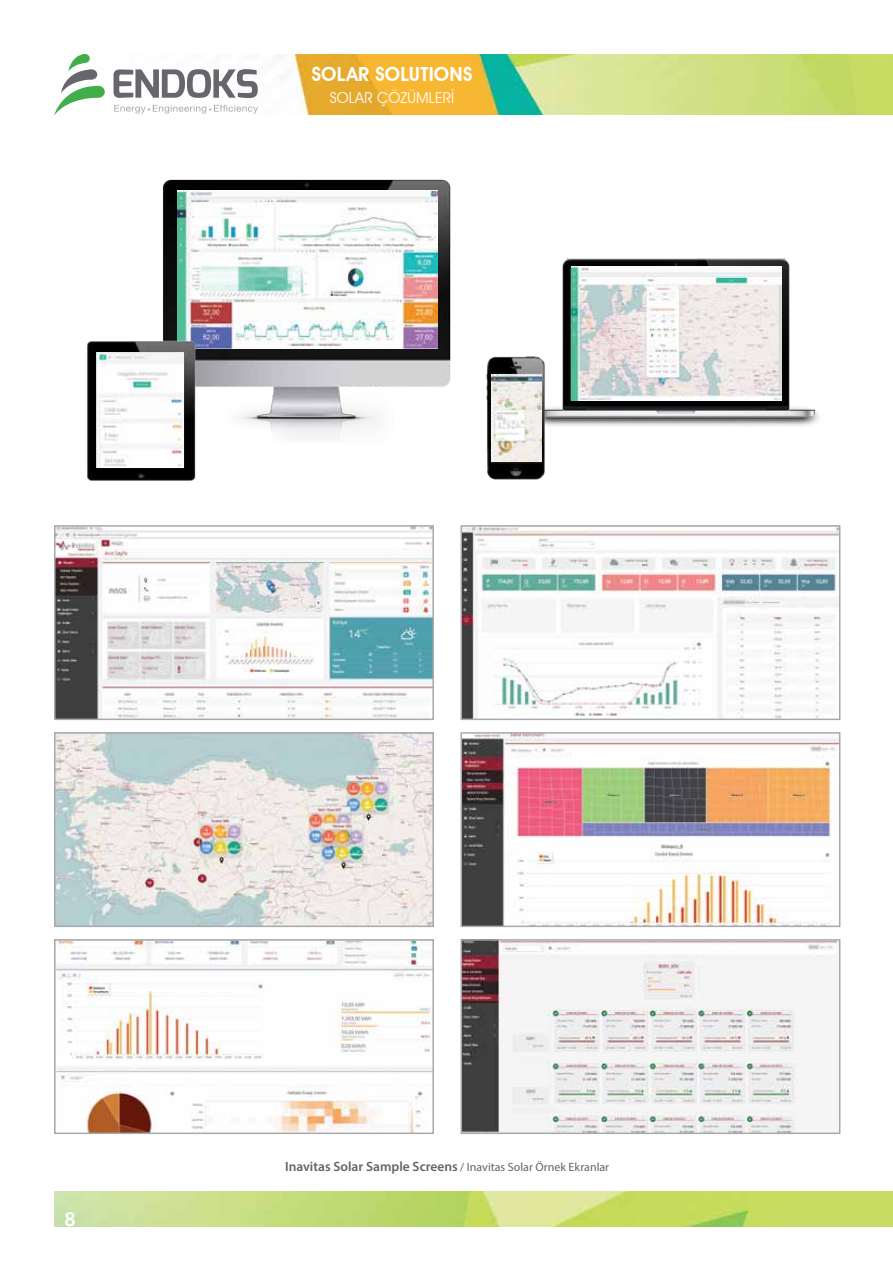
<style>
.page{position:relative;width:893px;height:1263px;background:#fff}
.page>*{position:absolute;margin:0;border:0;box-sizing:border-box;transform-origin:0 0}
.t1{font:600 21px "Myriad Pro";color:#fff}
.t2{font:600 19.5px "Avant Garde IT Cby BT";letter-spacing:.01em;color:#fff}
.t3{font:15px "Avant Garde IT Cby BT";letter-spacing:.01em;color:#fff}
.t4{font:12px "Myriad Pro";color:#636466}
.s1{font-weight:600;font-size:13.5px}
</style>
<div class="page">
<img style="left:54px;top:1191px;width:839px;height:35px">
<img style="left:98px;top:54px;width:795px;height:60px">
<div style="left:92px;top:86px;width:13px;height:12px;background:#40ae49;border-radius:50%"></div>
<svg style="left:54px;top:54px;width:44px;height:62px"></svg>
<svg style="left:114px;top:69px;width:144px;height:29px"></svg>
<svg style="left:114px;top:105px;width:144px;height:9px"></svg>
<img style="left:549px;top:258px;width:271px;height:168px">
<img style="left:571px;top:267px;width:210px;height:133px">
<img style="left:163px;top:179px;width:288px;height:259px">
<img style="left:178px;top:190px;width:259px;height:158px">
<img style="left:486px;top:356px;width:63px;height:124px">
<img style="left:492px;top:374px;width:49px;height:87px">
<img style="left:87px;top:340px;width:110px;height:140px">
<img style="left:97px;top:353px;width:87px;height:114px">
<img style="left:463px;top:528px;width:374px;height:189px">
<div style="left:460px;top:525px;width:380px;height:195px;border:2px solid #a7a9ac"></div>
<img style="left:463px;top:735px;width:374px;height:189px">
<div style="left:460px;top:732px;width:380px;height:195px;border:2px solid #a7a9ac"></div>
<img style="left:463px;top:942px;width:374px;height:189px">
<div style="left:460px;top:939px;width:380px;height:195px;border:2px solid #a7a9ac"></div>
<img style="left:57px;top:528px;width:374px;height:189px">
<div style="left:54px;top:525px;width:380px;height:195px;border:2px solid #a7a9ac"></div>
<img style="left:57px;top:735px;width:374px;height:189px">
<div style="left:54px;top:732px;width:380px;height:195px;border:2px solid #a7a9ac"></div>
<img style="left:57px;top:942px;width:374px;height:189px">
<div style="left:54px;top:939px;width:380px;height:195px;border:2px solid #a7a9ac"></div>
<h2 class="t2" style="left:312px;top:62px;width:162px">SOLAR SOLUTIONS</h2>
<p class="t3" style="left:330px;top:89px;width:126px">SOLAR ÇÖZÜMLERİ</p>
<h1 class="t1" style="left:65px;top:1206px;width:13px">8</h1>
<p class="t4" style="left:285px;top:1160px;width:326px"><span class="s1">Inavitas Solar Sample Screens</span> / Inavitas Solar Örnek Ekranlar</p>
</div>
